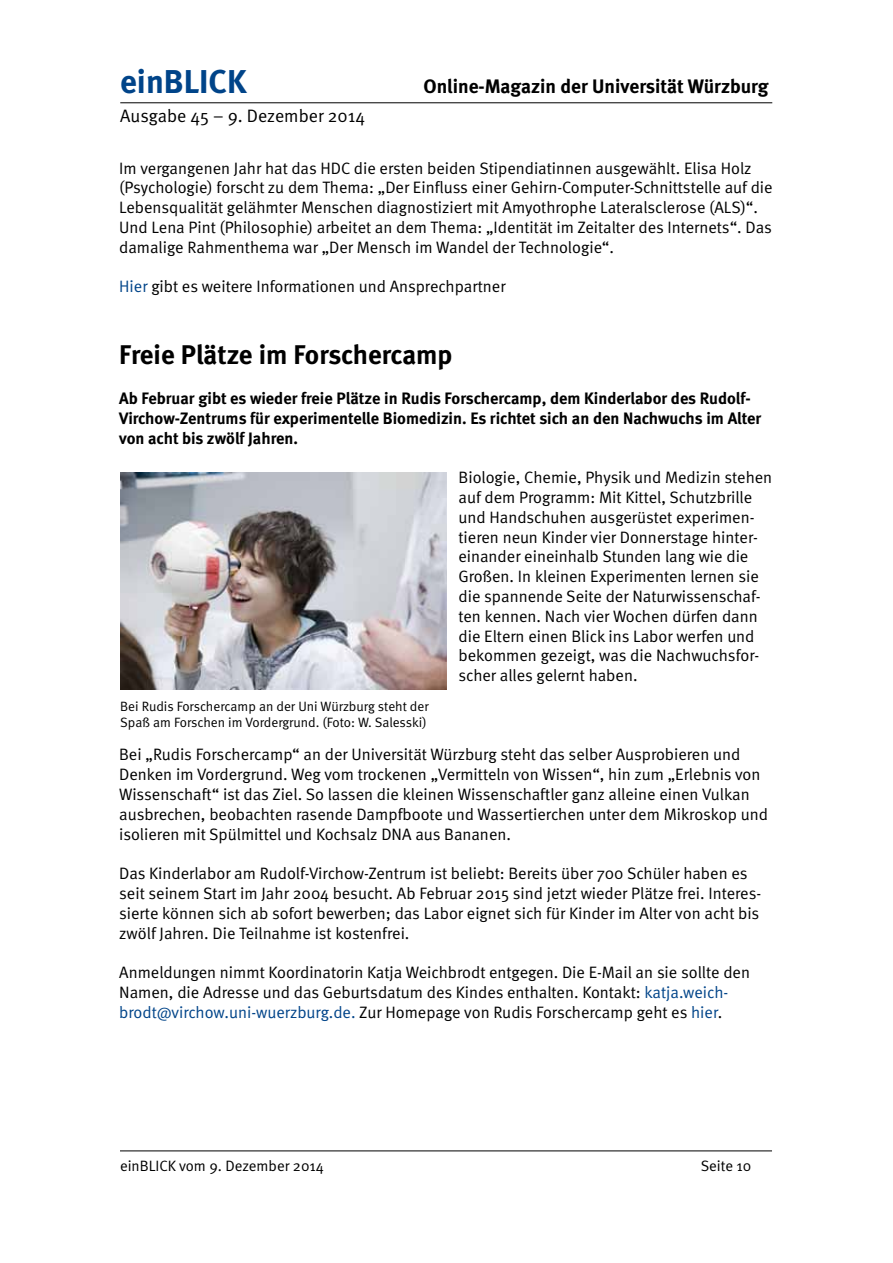
<style>
.page{position:relative;width:893px;height:1263px;background:#fff}
.page>*{position:absolute;margin:0;border:0;box-sizing:border-box;transform-origin:0 0}
.t1{font:700 33px "Meta";color:#004489}
.t2{font:700 27px "Meta";color:#000}
.t3{font:700 19.5px "Meta";color:#000}
.t4{font:18px "Meta Normal";color:#000}
.t5{font:16.5px/19.8px "Meta Normal";color:#000}
.t6{font:700 16.5px/19.8px "Meta";color:#000}
.t7{font:15px "Meta Normal";color:#000}
.t8{font:13.5px/16.2px "Meta Normal";color:#000}
.s1{color:#004489}
</style>
<div class="page">
<hr style="left:120px;top:102px;width:652px;height:1px;background:#000">
<hr style="left:120px;top:1150px;width:652px;height:1px;background:#000">
<img style="left:120px;top:473px;width:326px;height:217px">
<h1 class="t1" style="left:120px;top:60px;width:128px">einBLICK</h1>
<p class="t3" style="left:423px;top:73px;width:346px">Online-Magazin der Universität Würzburg</p>
<p class="t4" style="left:120px;top:105px;width:246px">Ausgabe 45 – 9. Dezember 2014</p>
<p class="t5" style="left:119px;top:158px;width:655px">Im vergangenen Jahr hat das HDC die ersten beiden Stipendiatinnen ausgewählt. Elisa Holz (Psychologie) forscht zu dem Thema: „Der Einfluss einer Gehirn-Computer-Schnittstelle auf die Lebensqualität gelähmter Menschen diagnostiziert mit Amyothrophe Lateralsclerose (ALS)“.<br>Und Lena Pint (Philosophie) arbeitet an dem Thema: „Identität im Zeitalter des Internets“. Das damalige Rahmenthema war „Der Mensch im Wandel der Technologie“.</p>
<p class="t5" style="left:119px;top:277px;width:388px"><span class="s1">Hier</span> gibt es weitere Informationen und Ansprechpartner</p>
<h2 class="t2" style="left:119px;top:338px;width:335px">Freie Plätze im Forschercamp</h2>
<p class="t6" style="left:119px;top:388px;width:643px">Ab Februar gibt es wieder freie Plätze in Rudis Forschercamp, dem Kinderlabor des Rudolf-<br>Virchow-Zentrums für experimentelle Biomedizin. Es richtet sich an den Nachwuchs im Alter von acht bis zwölf Jahren.</p>
<p class="t5" style="left:458px;top:467px;width:315px">Biologie, Chemie, Physik und Medizin stehen auf dem Programm: Mit Kittel, Schutzbrille und Handschuhen ausgerüstet experimen&shy;tieren neun Kinder vier Donnerstage hinter&shy;einander eineinhalb Stunden lang wie die Großen. In kleinen Experimenten lernen sie die spannende Seite der Naturwissenschaf&shy;ten kennen. Nach vier Wochen dürfen dann die Eltern einen Blick ins Labor werfen und bekommen gezeigt, was die Nachwuchsfor&shy;scher alles gelernt haben.</p>
<p class="t8" style="left:120px;top:698px;width:310px">Bei Rudis Forschercamp an der Uni Würzburg steht der<br>Spaß am Forschen im Vordergrund. (Foto: W. Salesski)</p>
<p class="t5" style="left:119px;top:745px;width:650px">Bei „Rudis Forschercamp“ an der Universität Würzburg steht das selber Ausprobieren und Denken im Vordergrund. Weg vom trockenen „Vermitteln von Wissen“, hin zum „Erlebnis von Wissenschaft“ ist das Ziel. So lassen die kleinen Wissenschaftler ganz alleine einen Vulkan ausbrechen, beobachten rasende Dampfboote und Wassertierchen unter dem Mikroskop und isolieren mit Spülmittel und Kochsalz DNA aus Bananen.</p>
<p class="t5" style="left:119px;top:863px;width:643px">Das Kinderlabor am Rudolf-Virchow-Zentrum ist beliebt: Bereits über 700 Schüler haben es seit seinem Start im Jahr 2004 besucht. Ab Februar 2015 sind jetzt wieder Plätze frei. Interes&shy;sierte können sich ab sofort bewerben; das Labor eignet sich für Kinder im Alter von acht bis zwölf Jahren. Die Teilnahme ist kostenfrei.</p>
<p class="t5" style="left:119px;top:962px;width:632px">Anmeldungen nimmt Koordinatorin Katja Weichbrodt entgegen. Die E-Mail an sie sollte den<br>Namen, die Adresse und das Geburtsdatum des Kindes enthalten. Kontakt: <span class="s1">katja.weich&shy;brodt@virchow.uni-wuerzburg.de.</span> Zur Homepage von Rudis Forschercamp geht es <span class="s1">hier</span>.</p>
<p class="t7" style="left:120px;top:1157px;width:205px">einBLICK vom 9. Dezember 2014</p>
<p class="t7" style="left:701px;top:1157px;width:52px">Seite 10</p>
</div>
